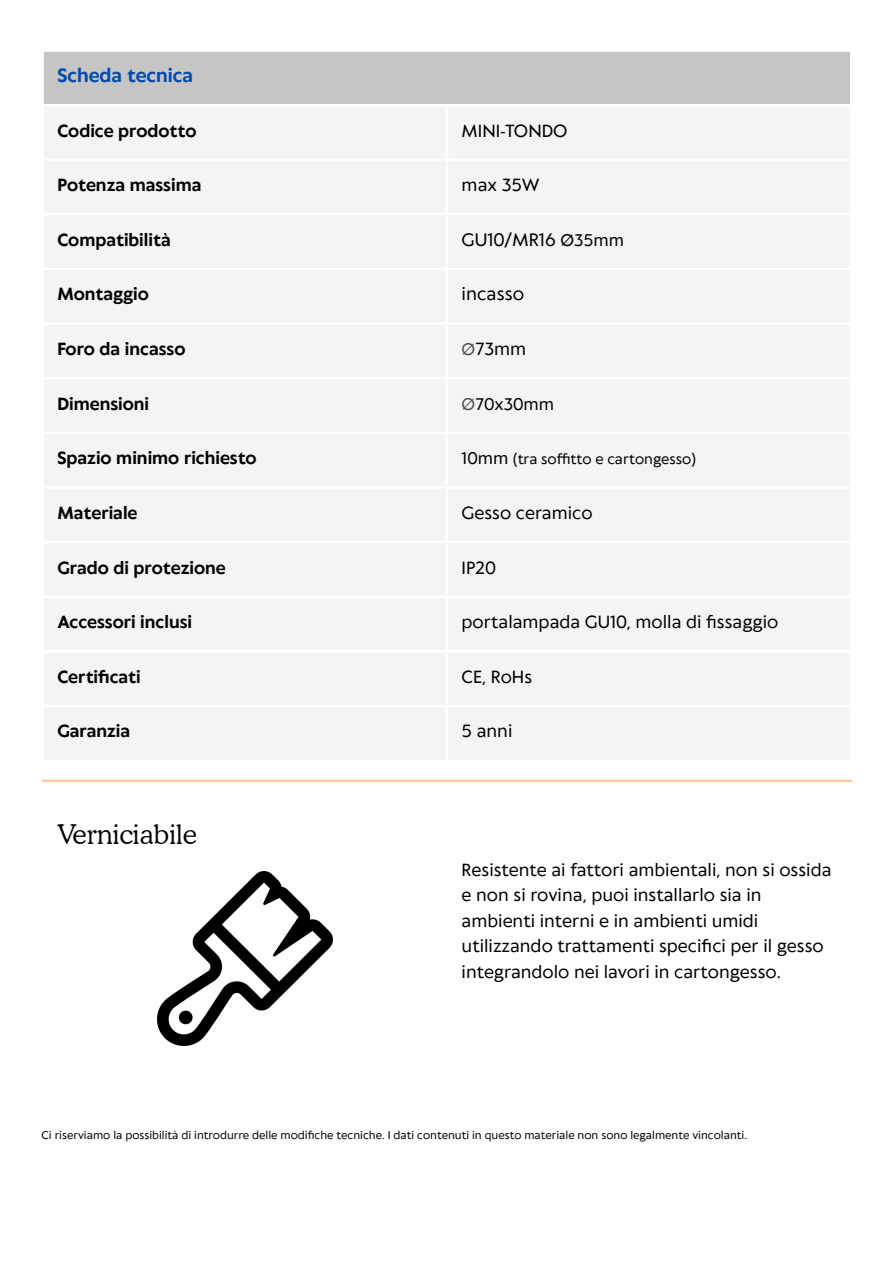
<style>
.page{position:relative;width:894px;height:1263px;background:#fff}
.page>*{position:absolute;margin:0;border:0;box-sizing:border-box;transform-origin:0 0}
.t1{font:300 27px "Cooper BT";color:#000}
.t2{font:700 18px "Klein Text";color:#004aad}
.t3{font:16.95px "Klein Text";color:#000}
.t4{font:16.5px/25.3px "Klein Text";color:#000}
.t5{font:700 16.5px "Klein Text";color:#000}
.t6{font:15.75px "Klein Text";color:#000}
.t7{font:13.5px "Klein Text";color:#000}
.t8{font:10.5px "Klein Text";color:#000}
.s1{font-size:15.75px}
.s2{font-size:15.75px;color:#4d5156}
.s3{color:#4d5156}
</style>
<div class="page">
<div style="left:42px;top:50px;width:809px;height:55px;background:#c6c5c5"></div>
<div style="left:44px;top:107px;width:805px;height:652px;background:#f4f4f4"></div>
<hr style="left:42px;top:52px;width:2px;height:707px;background:#fff">
<hr style="left:446px;top:106px;width:2px;height:653px;background:#fff">
<hr style="left:849px;top:52px;width:3px;height:707px;background:#fff">
<hr style="left:42px;top:50px;width:810px;height:2px;background:#fff">
<hr style="left:42px;top:104px;width:810px;height:2px;background:#fff">
<hr style="left:42px;top:159px;width:810px;height:2px;background:#fff">
<hr style="left:42px;top:213px;width:810px;height:2px;background:#fff">
<hr style="left:42px;top:268px;width:810px;height:2px;background:#fff">
<hr style="left:42px;top:322px;width:810px;height:3px;background:#fff">
<hr style="left:42px;top:377px;width:810px;height:2px;background:#fff">
<hr style="left:42px;top:432px;width:810px;height:2px;background:#fff">
<hr style="left:42px;top:486px;width:810px;height:3px;background:#fff">
<hr style="left:42px;top:541px;width:810px;height:2px;background:#fff">
<hr style="left:42px;top:596px;width:810px;height:2px;background:#fff">
<hr style="left:42px;top:650px;width:810px;height:2px;background:#fff">
<hr style="left:42px;top:705px;width:810px;height:2px;background:#fff">
<hr style="left:43px;top:780px;width:808px;height:2px;background:#ffc595">
<img style="left:158px;top:872px;width:174px;height:173px">
<p class="t2" style="left:57px;top:66px;width:137px">Scheda tecnica</p>
<p class="t5" style="left:57px;top:122px;width:140px">Codice prodotto</p>
<p class="t4" style="left:461px;top:119px;width:107px">MINI-TONDO</p>
<p class="t5" style="left:57px;top:177px;width:145px">Potenza massima</p>
<p class="t4" style="left:461px;top:174px;width:80px">max 35W</p>
<p class="t5" style="left:57px;top:231px;width:115px">Compatibilità</p>
<h1 class="t3" style="left:461px;top:231px;width:164px">GU10/MR16 <span class="s1">Ø35mm</span></h1>
<p class="t5" style="left:57px;top:286px;width:93px">Montaggio</p>
<p class="t3" style="left:461px;top:286px;width:64px">incasso</p>
<p class="t5" style="left:57px;top:341px;width:129px">Foro da incasso</p>
<p class="t4" style="left:461px;top:338px;width:66px"><span class="s2">Ø</span>73mm</p>
<p class="t5" style="left:57px;top:395px;width:93px">Dimensioni</p>
<p class="t6" style="left:461px;top:396px;width:94px"><span class="s3">Ø</span>70x30mm</p>
<p class="t5" style="left:57px;top:450px;width:201px">Spazio minimo richiesto</p>
<h1 class="t7" style="left:461px;top:453px;width:236px"><span class="s1">10mm</span> (tra soffitto e cartongesso)</h1>
<p class="t5" style="left:57px;top:505px;width:82px">Materiale</p>
<p class="t4" style="left:461px;top:502px;width:132px">Gesso ceramico</p>
<p class="t5" style="left:57px;top:559px;width:170px">Grado di protezione</p>
<p class="t4" style="left:461px;top:556px;width:36px">IP20</p>
<p class="t5" style="left:57px;top:614px;width:136px">Accessori inclusi</p>
<p class="t4" style="left:461px;top:611px;width:318px">portalampada GU10, molla di fissaggio</p>
<p class="t5" style="left:57px;top:668px;width:85px">Certifi cati</p>
<p class="t4" style="left:461px;top:665px;width:72px">CE, RoHs</p>
<p class="t5" style="left:57px;top:723px;width:74px">Garanzia</p>
<p class="t4" style="left:461px;top:720px;width:52px">5 anni</p>
<p class="t1" style="left:57px;top:818px;width:141px">Verniciabile</p>
<p class="t4" style="left:461px;top:859px;width:371px">Resistente ai fattori ambientali, non si ossida e non si rovina, puoi installarlo sia in ambienti interni e in ambienti umidi utilizzando trattamenti specifici per il gesso integrandolo nei lavori in cartongesso.</p>
<p class="t8" style="left:42px;top:1129px;width:706px">Ci riserviamo la possibilità di introdurre delle modifiche tecniche. I dati contenuti in questo materiale non sono legalmente vincolanti.</p>
</div>
